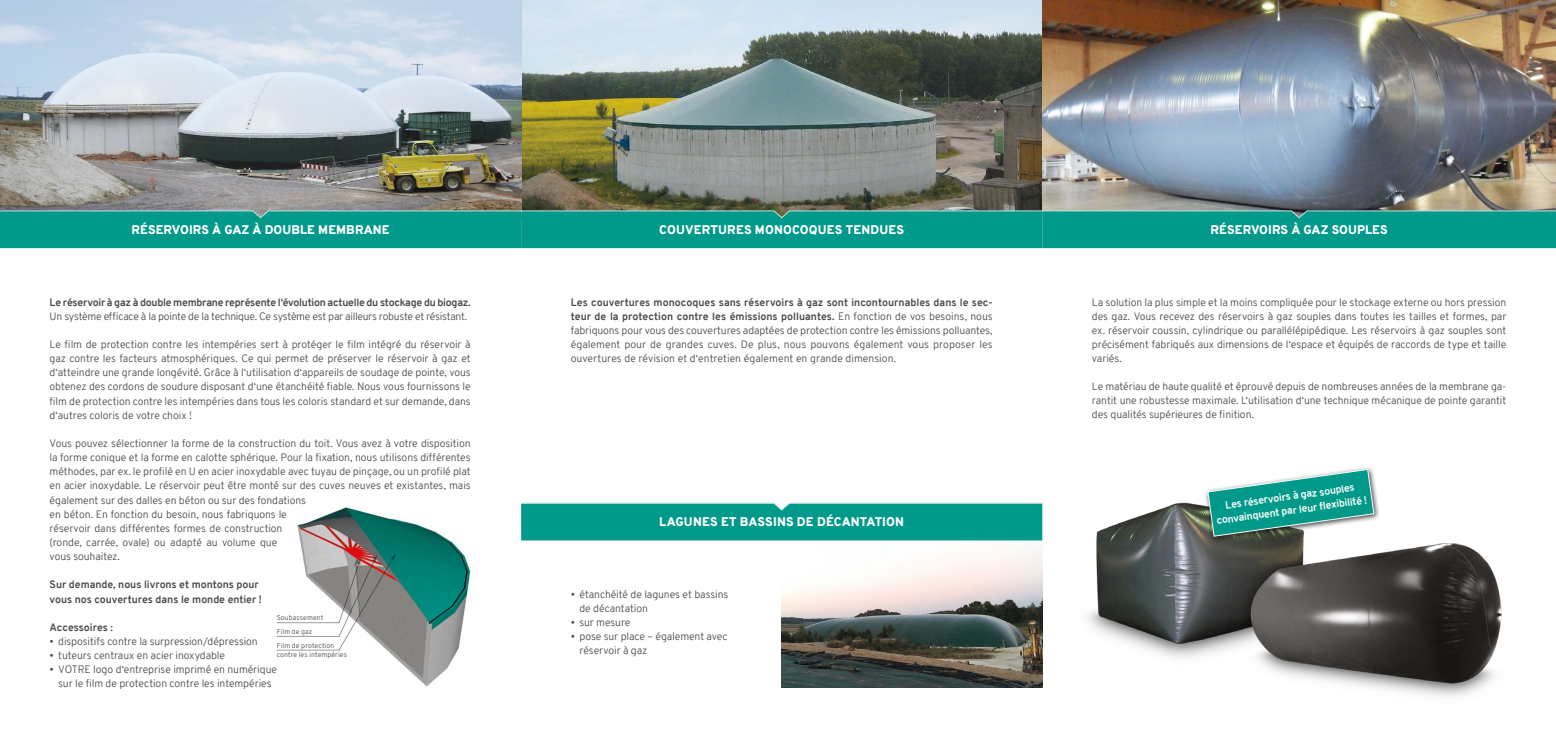
<style>
.page{position:relative;width:1556px;height:737px;background:#fff}
.page>*{position:absolute;margin:0;border:0;box-sizing:border-box;transform-origin:0 0}
.t1{font:900 12.25px "Overpass";letter-spacing:.01em;color:#fff}
.t2{font:300 10.5px/14.1px "Overpass";letter-spacing:-.005em;color:#4a4a49;text-align:justify}
.t3{font:300 10.5px/14.1px "Overpass";letter-spacing:-.025em;color:#4a4a49}
.t4{font:700 10.5px "Overpass";color:#4a4a49}
.t5{font:700 10.5px "Overpass";color:#fff}
.t6{font:300 7px/8.8px "Overpass";letter-spacing:.01em;color:#4a4a49}
.s1{font-weight:700}
</style>
<div class="page">
<img style="left:521px;top:0;width:1034px;height:210px">
<img style="left:0;top:0;width:521px;height:210px">
<div style="left:0;top:210px;width:1555px;height:38px;background:#00998a"></div>
<img style="left:782px;top:540px;width:260px;height:147px">
<div style="left:521px;top:503px;width:521px;height:37px;background:#00998a"></div>
<img style="left:276px;top:507px;width:195px;height:180px">
<img style="left:1087px;top:503px;width:415px;height:194px">
<div style="left:1203px;top:465px;width:177px;height:78px;background:#000;opacity:.75"></div>
<svg style="left:1206px;top:468px;width:168px;height:69px"></svg>
<p class="t1" style="left:131px;top:221px;width:260px">RÉSERVOIRS À GAZ À DOUBLE MEMBRANE</p>
<p class="t1" style="left:659px;top:221px;width:246px">COUVERTURES MONOCOQUES TENDUES</p>
<p class="t1" style="left:1210px;top:221px;width:178px">RÉSERVOIRS À GAZ SOUPLES</p>
<p class="t3" style="left:50px;top:295px;width:422px"><span class="s1">Le réservoir à gaz à double membrane représente l‘évolution actuelle du stockage du biogaz.<br></span>Un système efficace à la pointe de la technique. Ce système est par ailleurs robuste et résistant.</p>
<p class="t2" style="left:50px;top:337px;width:422px">Le film de protection contre les intempéries sert à protéger le film intégré du réservoir à gaz contre les facteurs atmosphériques. Ce qui permet de préserver le réservoir à gaz et d‘atteindre une grande longévité. Grâce à l‘utilisation d‘appareils de soudage de pointe, vous obtenez des cordons de soudure disposant d‘une étanchéité fiable. Nous vous fournissons le film de protection contre les intempéries dans tous les coloris standard et sur demande, dans d‘autres coloris de votre choix !</p>
<p class="t2" style="left:50px;top:436px;width:422px;text-align:left">Vous pouvez sélectionner la forme de la construction du toit. Vous avez à votre disposition la forme conique et la forme en calotte sphérique. Pour la fixation, nous utilisons différentes méthodes, par ex. le profilé en U en acier inoxydable avec tuyau de pinçage, ou un profilé plat en acier inoxydable. Le réservoir peut être monté sur des cuves neuves et existantes, mais également sur des dalles en béton ou sur des fondations<br>en béton. En fonction du besoin, nous fabriquons le<br>réservoir dans différentes formes de construction<br>(ronde, carrée, ovale) ou adapté au volume que<br>vous souhaitez.</p>
<p class="t4" style="left:50px;top:577px;width:211px">Sur demande, nous livrons et montons pour</p>
<p class="t4" style="left:50px;top:591px;width:214px">vous nos couvertures dans le monde entier !</p>
<p class="t4" style="left:50px;top:619px;width:65px">Accessoires :</p>
<p class="t2" style="left:50px;top:634px;width:210px">• dispositifs contre la surpression/dépression</p>
<p class="t2" style="left:50px;top:648px;width:177px">• tuteurs centraux en acier inoxydable</p>
<p class="t2" style="left:50px;top:662px;width:229px;text-align:center">• VOTRE logo d‘entreprise imprimé en numérique sur le film de protection contre les intempéries</p>
<p class="t6" style="left:277px;top:613px;width:48px">Soubassement</p>
<p class="t6" style="left:277px;top:627px;width:37px">Film de gaz</p>
<p class="t6" style="left:277px;top:641px;width:72px">Film de protection contre les intempéries</p>
<p class="t2" style="left:570px;top:295px;width:423px"><span class="s1">Les couvertures monocoques sans réservoirs à gaz sont incontournables dans le sec&shy;teur de la protection contre les émissions polluantes.</span> En fonction de vos besoins, nous fabriquons pour vous des couvertures adaptées de protection contre les émissions polluantes, également pour de grandes cuves. De plus, nous pouvons également vous proposer les ouvertures de révision et d‘entretien également en grande dimension.</p>
<p class="t1" style="left:659px;top:513px;width:246px">LAGUNES ET BASSINS DE DÉCANTATION</p>
<p class="t2" style="left:579px;top:587px;width:150px;text-indent:-9px">• étanchéité de lagunes et bassins de décantation</p>
<p class="t2" style="left:570px;top:615px;width:61px">• sur mesure</p>
<p class="t2" style="left:579px;top:629px;width:150px;text-indent:-9px">• pose sur place – également avec réservoir à gaz</p>
<p class="t2" style="left:1091px;top:295px;width:416px">La solution la plus simple et la moins compliquée pour le stockage externe ou hors pression des gaz. Vous recevez des réservoirs à gaz souples dans toutes les tailles et formes, par ex. réservoir coussin, cylindrique ou parallélépipédique. Les réservoirs à gaz souples sont précisément fabriqués aux dimensions de l‘espace et équipés de raccords de type et taille variés.</p>
<p class="t2" style="left:1091px;top:379px;width:416px">Le matériau de haute qualité et éprouvé depuis de nombreuses années de la membrane ga&shy;rantit une robustesse maximale. L‘utilisation d‘une technique mécanique de pointe garantit des qualités supérieures de finition.</p>
<p class="t5" style="left:1224px;top:498px;width:132px;rotate:-8deg">Les réservoirs à gaz souples</p>
<p class="t5" style="left:1215px;top:513px;width:153px;rotate:-8deg">convainquent par leur fl exibilité !</p>
</div>
